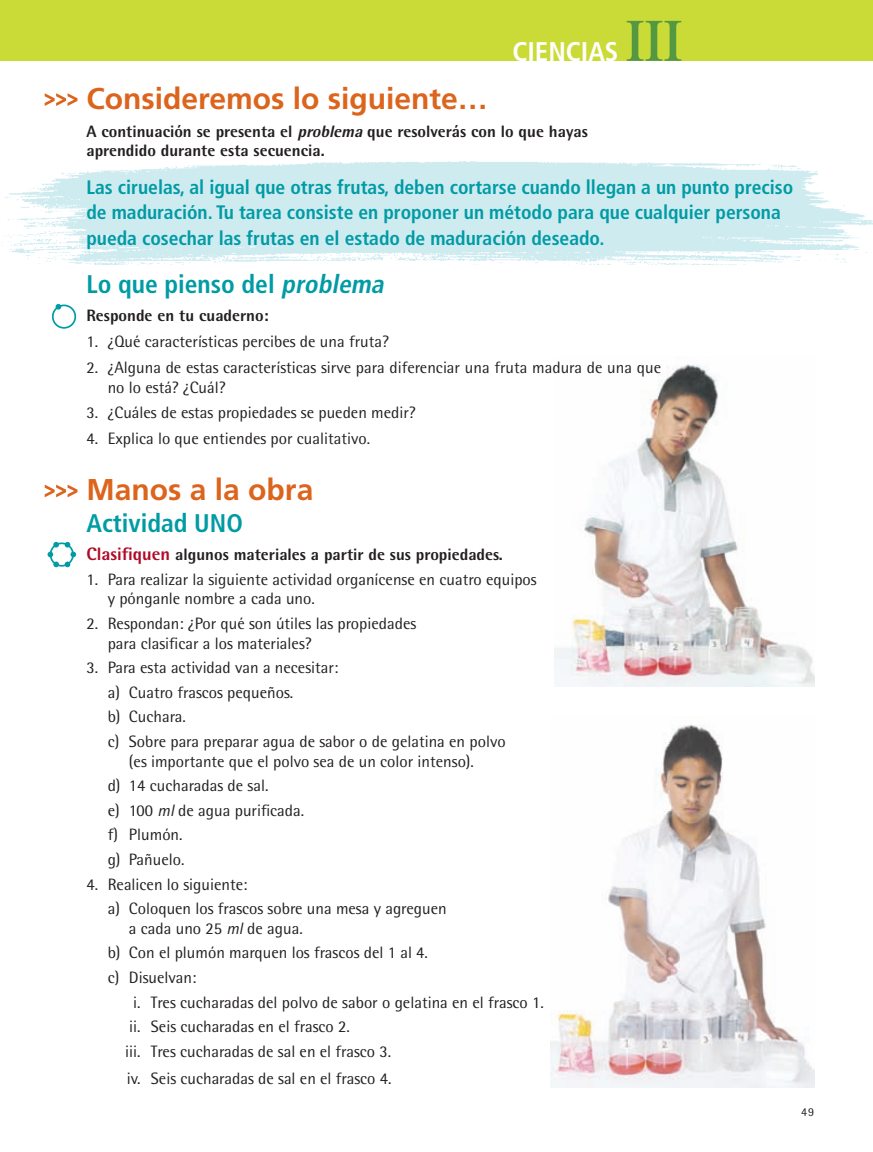
<style>
.page{position:relative;width:873px;height:1152px;background:#fff}
.page>*{position:absolute;margin:0;border:0;box-sizing:border-box;transform-origin:0 0}
.t1{font:700 60px "Rotis Serif";color:#549841}
.t2{font:700 30px "Frutiger";color:#dc641c}
.t3{font:700 condensed 27px "Frutiger";color:#fff}
.t4{font:700 condensed 25.5px "Frutiger";color:#009ba5}
.t5{font:700 condensed 19.5px/25.5px "Frutiger";color:#009ba5}
.t6{font:16.5px/24.6px "Rotis Semi Sans";color:#231f20}
.t7{font:800 16.5px/19.5px "Rotis Semi Sans";color:#231f20}
.t8{font:12px "Rotis Semi Sans";color:#231f20}
.s1{font-style:italic}
.s2{font-size:18px;color:#b00a27}
</style>
<div class="page">
<hr style="left:0;top:0;width:1px;height:61px;background:#cadb37">
<div style="left:1px;top:0;width:871px;height:61px;background:#cadb37"></div>
<img style="left:554px;top:364px;width:259px;height:322px">
<img style="left:550px;top:724px;width:263px;height:363px">
<img style="left:2px;top:161px;width:870px;height:103px">
<svg style="left:45px;top:93px;width:32px;height:13px"></svg>
<div style="left:52px;top:304px;width:24px;height:25px;border:2px solid #009ba5;border-radius:50%"></div>
<svg style="left:56px;top:304px;width:5px;height:5px"></svg>
<div style="left:50px;top:542px;width:24px;height:24px;border:2px solid #009ba5;border-radius:50%"></div>
<svg style="left:47px;top:542px;width:12px;height:25px"></svg>
<svg style="left:65px;top:542px;width:11px;height:25px"></svg>
<svg style="left:45px;top:484px;width:32px;height:13px"></svg>
<p class="t3" style="left:512px;top:35px;width:108px">CIENCIAS</p>
<p class="t1" style="left:625px;top:6px;width:58px">III</p>
<p class="t2" style="left:86px;top:81px;width:403px">Consideremos lo siguiente…</p>
<p class="t7" style="left:86px;top:121px;width:502px">A continuación se presenta el <span class="s1">problema</span> que resolverás con lo que hayas aprendido durante esta secuencia.</p>
<p class="t5" style="left:86px;top:174px;width:708px">Las ciruelas, al igual que otras frutas, deben cortarse cuando llegan a un punto preciso de maduración. Tu tarea consiste en proponer un método para que cualquier persona pueda cosechar las frutas en el estado de maduración deseado.</p>
<p class="t4" style="left:86px;top:269px;width:304px">Lo que pienso del <span class="s1">problema</span></p>
<p class="t7" style="left:86px;top:306px;width:184px">Responde en tu cuaderno:</p>
<p class="t6" style="left:86px;top:329px;width:304px">1. ¿Qué características percibes de una fruta?</p>
<p class="t6" style="left:108px;top:357px;width:554px;line-height:19.5px;text-indent:-21px">2. ¿Alguna de estas características sirve para diferenciar una fruta madura de una que no lo está? ¿Cuál?</p>
<p class="t6" style="left:86px;top:400px;width:330px">3. ¿Cuáles de estas propiedades se pueden medir?</p>
<p class="t6" style="left:86px;top:426px;width:285px">4. Explica lo que entiendes por cualitativo.</p>
<p class="t2" style="left:86px;top:472px;width:228px">Manos a la obra</p>
<p class="t4" style="left:86px;top:508px;width:158px">Actividad UNO</p>
<p class="t7" style="left:86px;top:544px;width:418px"><span class="s2">Clasifiquen</span> algunos materiales a partir de sus propiedades.</p>
<p class="t6" style="left:108px;top:569px;width:430px;line-height:19.5px;text-indent:-21px">1. Para realizar la siguiente actividad organícense en cuatro equipos y pónganle nombre a cada uno.</p>
<p class="t6" style="left:108px;top:613px;width:310px;line-height:19.5px;text-indent:-21px">2. Respondan: ¿Por qué son útiles las propiedades para clasificar a los materiales?</p>
<p class="t6" style="left:108px;top:655px;width:399px;text-indent:-21px">3. Para esta actividad van a necesitar:<br>a) Cuatro frascos pequeños.<br>b) Cuchara.<br>c) Sobre para preparar agua de sabor o de gelatina en polvo</p>
<p class="t6" style="left:108px;top:748px;width:367px;text-indent:21px">(es importante que el polvo sea de un color intenso). d) 14 cucharadas de sal.<br>e) 100 <span class="s1">ml</span> de agua purificada.<br>f) Plumón.<br>g) Pañuelo.</p>
<p class="t6" style="left:108px;top:871px;width:340px;text-indent:-21px">4. Realicen lo siguiente:<br>a) Coloquen los frascos sobre una mesa y agreguen</p>
<p class="t6" style="left:129px;top:915px;width:175px">a cada uno 25 <span class="s1">ml</span> de agua.</p>
<p class="t6" style="left:108px;top:940px;width:321px">b) Con el plumón marquen los frascos del 1 al 4.</p>
<p class="t6" style="left:108px;top:964px;width:90px">c) Disuelvan:</p>
<p class="t6" style="left:133px;top:989px;width:412px">i. Tres cucharadas del polvo de sabor o gelatina en el frasco 1.</p>
<p class="t6" style="left:129px;top:1014px;width:222px">ii. Seis cucharadas en el frasco 2.</p>
<p class="t6" style="left:125px;top:1038px;width:267px">iii. Tres cucharadas de sal en el frasco 3.</p>
<p class="t6" style="left:127px;top:1066px;width:266px">iv. Seis cucharadas de sal en el frasco 4.</p>
<p class="t8" style="left:800px;top:1104px;width:15px">49</p>
</div>
